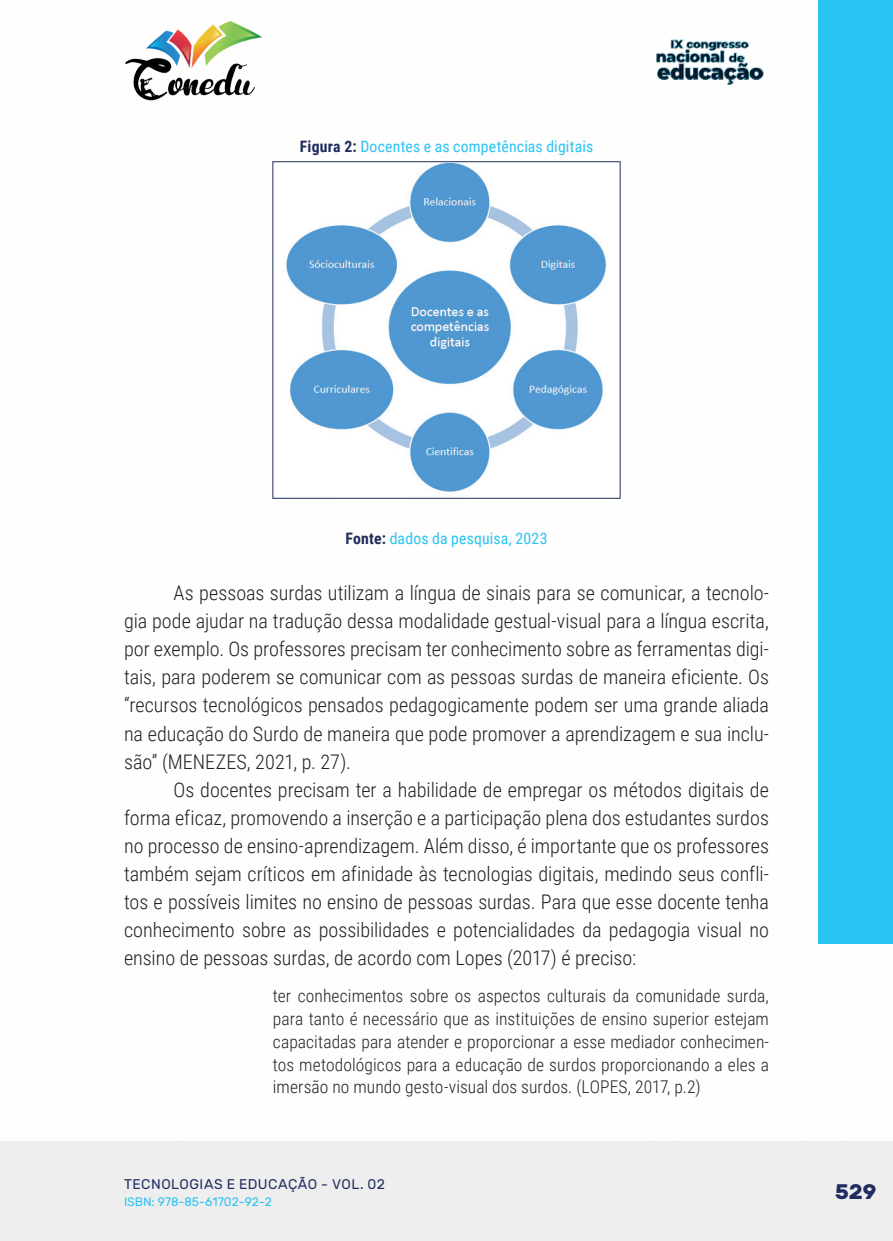
<style>
.page{position:relative;width:893px;height:1241px;background:#fff}
.page>*{position:absolute;margin:0;border:0;box-sizing:border-box;transform-origin:0 0}
.t1{font:700 21px "Rubik";color:#202d5e}
._9_CORPO{font:300 20.12px/28px "Roboto Condensed";color:#231f20;text-align:justify}
._16_CITACAO{font:300 17.5px/22.8px "Roboto Condensed";letter-spacing:.005em;color:#231f20;text-align:justify}
._14_LEGENDAS{font:15.75px "Roboto Condensed";letter-spacing:.015em;color:#29c4f3}
._15_FONTES{font:15.75px "Roboto Condensed";letter-spacing:.01em;color:#29c4f3}
.t2{font:14px "Rubik";letter-spacing:.035em;color:#202d5e}
.t3{font:12.25px "Rubik";color:#29c4f3}
.s1{font-weight:700;color:#202d5e}
</style>
<div class="page">
<div style="left:0;top:1141px;width:893px;height:99px;background:#eeeeef"></div>
<div style="left:819px;top:0;width:74px;height:943px;background:#29c4f3"></div>
<img style="left:125px;top:20px;width:137px;height:81px">
<img style="left:656px;top:39px;width:108px;height:46px">
<img style="left:286px;top:163px;width:321px;height:329px">
<p class="_14_LEGENDAS" style="left:300px;top:135px;width:295px"><span class="s1">Figura 2:</span> Docentes e as competências digitais</p>
<p class="_15_FONTES" style="left:345px;top:527px;width:204px"><span class="s1">Fonte:</span> dados da pesquisa, 2023</p>
<p class="_9_CORPO" style="left:124px;top:578px;width:646px;text-indent:50px">As pessoas surdas utilizam a língua de sinais para se comunicar, a tecnolo&shy;gia pode ajudar na tradução dessa modalidade gestual-visual para a língua escrita, por exemplo. Os professores precisam ter conhecimento sobre as ferramentas digi&shy;tais, para poderem se comunicar com as pessoas surdas de maneira eficiente. Os “recursos tecnológicos pensados pedagogicamente podem ser uma grande aliada na educação do Surdo de maneira que pode promover a aprendizagem e sua inclu&shy;são” (MENEZES, 2021, p. 27).</p>
<p class="_9_CORPO" style="left:124px;top:774px;width:646px;text-indent:50px">Os docentes precisam ter a habilidade de empregar os métodos digitais de forma eficaz, promovendo a inserção e a participação plena dos estudantes surdos no processo de ensino-aprendizagem. Além disso, é importante que os professores também sejam críticos em afinidade às tecnologias digitais, medindo seus confli&shy;tos e possíveis limites no ensino de pessoas surdas. Para que esse docente tenha conhecimento sobre as possibilidades e potencialidades da pedagogia visual no ensino de pessoas surdas, de acordo com Lopes (2017) é preciso:</p>
<p class="_16_CITACAO" style="left:273px;top:983px;width:498px">ter conhecimentos sobre os aspectos culturais da comunidade surda, para tanto é necessário que as instituições de ensino superior estejam capacitadas para atender e proporcionar a esse mediador conhecimen&shy;tos metodológicos para a educação de surdos proporcionando a eles a imersão no mundo gesto-visual dos surdos. (LOPES, 2017, p.2)</p>
<p class="t2" style="left:124px;top:1175px;width:263px">TECNOLOGIAS E EDUCAÇÃO - VOL. 02</p>
<p class="t3" style="left:124px;top:1194px;width:150px">ISBN: 978-85-61702-92-2</p>
<p class="t1" style="left:835px;top:1179px;width:43px">529</p>
</div>
